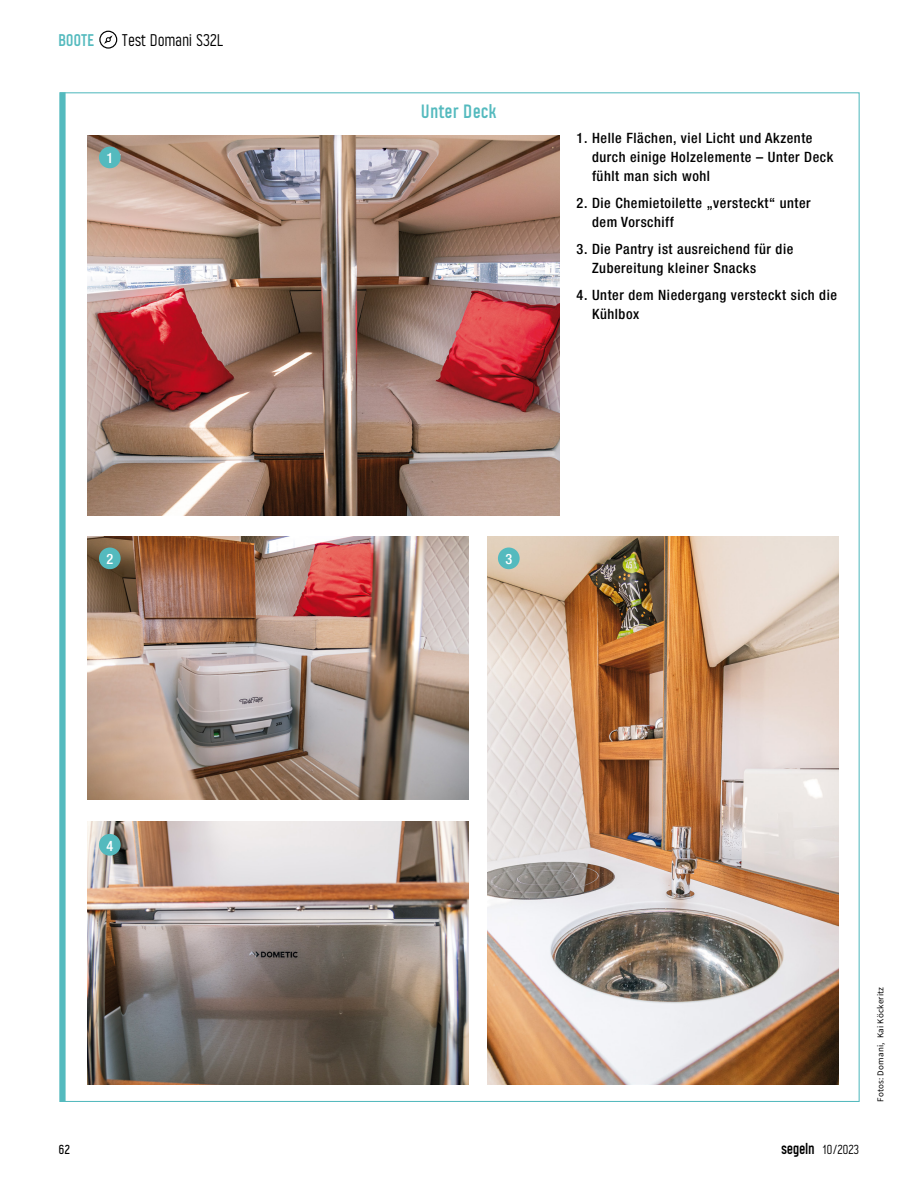
<style>
.page{position:relative;width:915px;height:1191px;background:#fff}
.page>*{position:absolute;margin:0;border:0;box-sizing:border-box;transform-origin:0 0}
._02_Head_Kasten{font:700 18.75px "Alasar";letter-spacing:.03em;color:#54babe}
.t1{font:16.5px "Alasar";color:#000}
.t2{font:700 16.5px "Alasar";color:#54babe}
._04_Lauf_Kasten_linksbuendig{font:500 condensed 14.25px/18.8px "Helvetica Neue LT Pro";letter-spacing:.04em;color:#000}
._00_Kreiszahl{font:500 condensed 14.25px "Helvetica Neue LT Pro";color:#fff}
.t3{font:12.75px "Alasar";color:#000}
.t4{font:500 12.75px "Alasar";color:#000}
._00_Credit{font:9px "Source Sans Pro";letter-spacing:.025em;color:#000}
.s1{font-weight:700;font-size:15px}
</style>
<div class="page">
<div style="left:99px;top:31px;width:18px;height:18px;border:1px solid #000;border-radius:50%"></div>
<svg style="left:104px;top:35px;width:9px;height:9px"></svg>
<div style="left:60px;top:92px;width:6px;height:1010px;background:#54babe"></div>
<img style="left:87px;top:136px;width:472px;height:379px">
<img style="left:87px;top:536px;width:381px;height:264px">
<img style="left:487px;top:536px;width:351px;height:548px">
<img style="left:87px;top:821px;width:381px;height:263px">
<div style="left:99px;top:147px;width:22px;height:21px;background:#54babe;border-radius:50%"></div>
<div style="left:99px;top:547px;width:22px;height:22px;background:#54babe;border-radius:50%"></div>
<div style="left:497px;top:547px;width:22px;height:22px;background:#54babe;border-radius:50%"></div>
<div style="left:99px;top:834px;width:22px;height:21px;background:#54babe;border-radius:50%"></div>
<p class="t2" style="left:60px;top:29px;width:37px">BOOTE</p>
<p class="t1" style="left:123px;top:29px;width:103px">Test Domani S32L</p>
<p class="_00_Kreiszahl" style="left:106px;top:150px;width:8px">1</p>
<p class="_02_Head_Kasten" style="left:422px;top:100px;width:77px">Unter Deck</p>
<p class="_04_Lauf_Kasten_linksbuendig" style="left:592px;top:128px;width:243px;text-indent:-15px">1. Helle Flächen, viel Licht und Akzente durch einige Holzelemente – Unter Deck fühlt man sich wohl</p>
<p class="_04_Lauf_Kasten_linksbuendig" style="left:592px;top:193px;width:220px;text-indent:-15px">2. Die Chemietoilette „versteckt“ unter dem Vorschiff</p>
<p class="_04_Lauf_Kasten_linksbuendig" style="left:592px;top:239px;width:203px;text-indent:-15px">3. Die Pantry ist ausreichend für die<br>Zubereitung kleiner Snacks</p>
<p class="_04_Lauf_Kasten_linksbuendig" style="left:592px;top:285px;width:246px;text-indent:-15px">4. Unter dem Niedergang versteckt sich die<br>Kühlbox</p>
<p class="_00_Kreiszahl" style="left:106px;top:550px;width:8px">2</p>
<p class="_00_Kreiszahl" style="left:505px;top:550px;width:8px">3</p>
<p class="_00_Kreiszahl" style="left:106px;top:837px;width:8px">4</p>
<p class="t4" style="left:60px;top:1141px;width:12px">62</p>
<p class="t3" style="left:782px;top:1141px;width:79px"><span class="s1">segeln</span> 10/2023</p>
<p class="_00_Credit" style="left:874px;top:1102px;width:117px;rotate:-90deg">Fotos: Domani, Kai Köckeritz</p>
</div>
